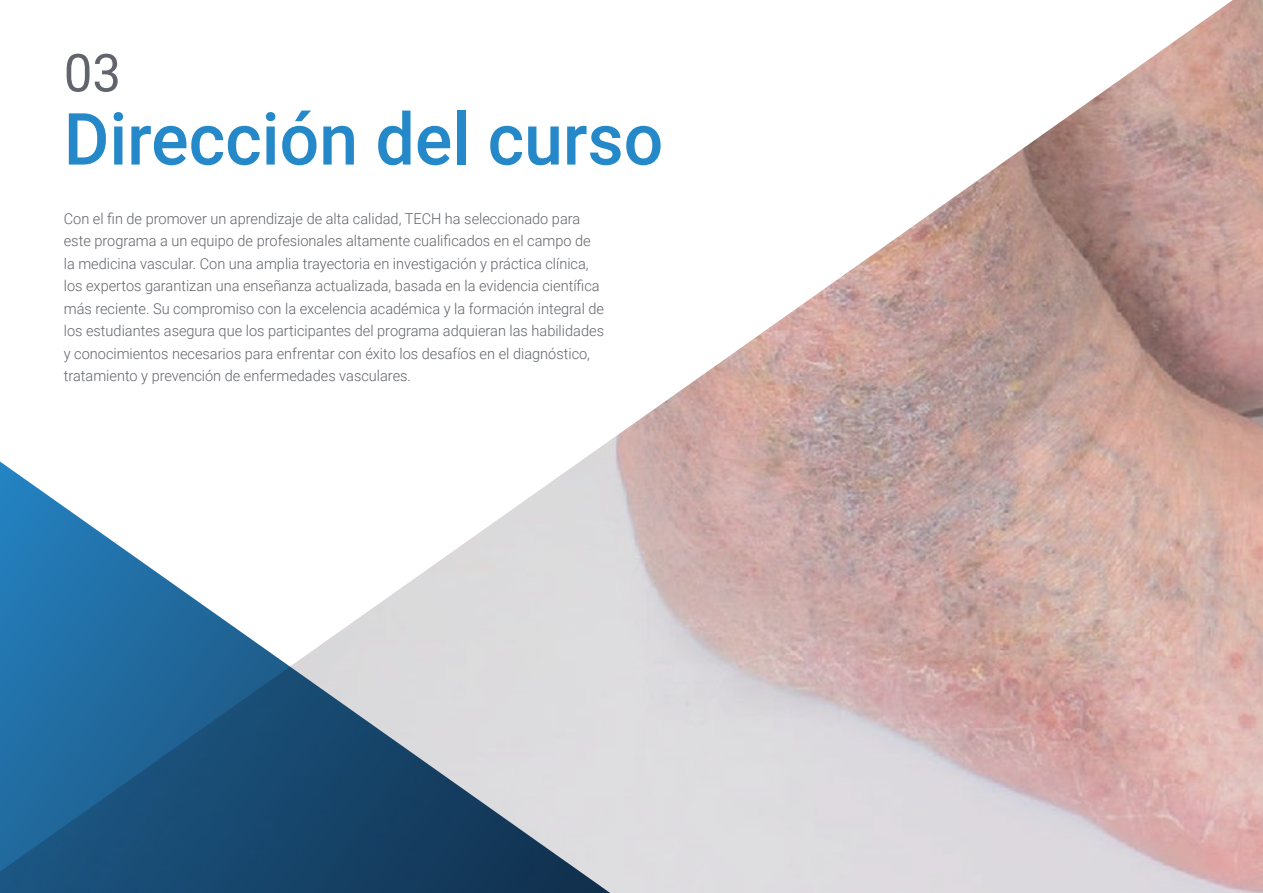
<style>
.page{position:relative;width:1263px;height:893px;background:#fff}
.page>*{position:absolute;margin:0;border:0;box-sizing:border-box;transform-origin:0 0}
.t1{font:500 72px "Roboto";color:#2488c9}
.t2{font:52.5px "Roboto";color:#61646a}
.t3{font:300 15px/22.5px "Roboto";color:#61646a}
</style>
<div class="page">
<img style="left:602px;top:0;width:661px;height:893px">
<svg style="left:0;top:446px;width:640px;height:447px"></svg>
<h2 class="t2" style="left:64px;top:36px;width:59px">03</h2>
<h1 class="t1" style="left:64px;top:89px;width:601px">Dirección del curso</h1>
<p class="t3" style="left:64px;top:207px;width:542px">Con el fin de promover un aprendizaje de alta calidad, TECH ha seleccionado para este programa a un equipo de profesionales altamente cualificados en el campo de la medicina vascular. Con una amplia trayectoria en investigación y práctica clínica, los expertos garantizan una enseñanza actualizada, basada en la evidencia científica más reciente. Su compromiso con la excelencia académica y la formación integral de los estudiantes asegura que los participantes del programa adquieran las habilidades y conocimientos necesarios para enfrentar con éxito los desafíos en el diagnóstico, tratamiento y prevención de enfermedades vasculares.</p>
</div>
